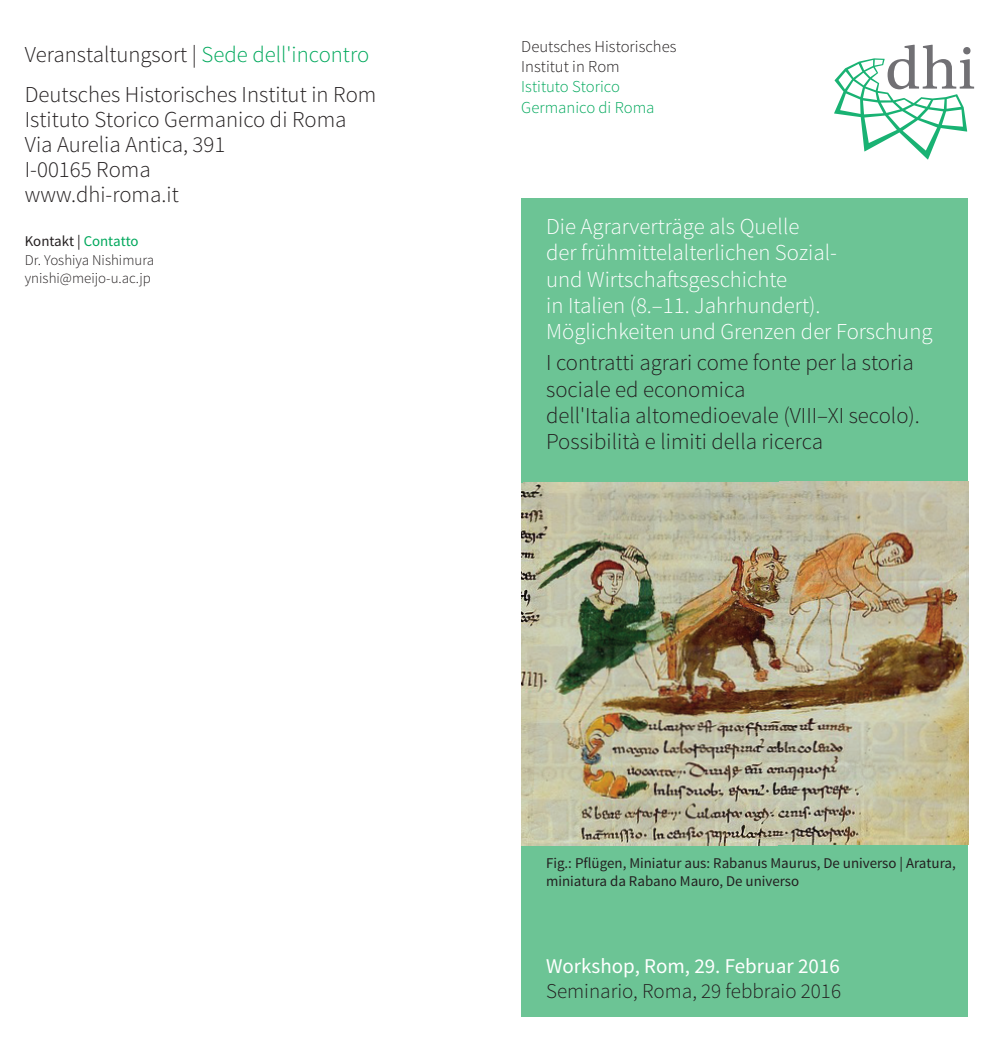
<style>
.page{position:relative;width:993px;height:1042px;background:#fff}
.page>*{position:absolute;margin:0;border:0;box-sizing:border-box;transform-origin:0 0}
.t1{font:300 22.75px/26.2px "Source Sans Pro";color:#231f20}
.t2{font:300 22.75px/26.2px "Source Sans Pro";color:#fff}
.t3{font:300 21px "Source Sans Pro";color:#231f20}
.t4{font:21px "Source Sans Pro";color:#fff}
.t5{font:300 16.62px/20.1px "Source Sans Pro";color:#231f20}
.t6{font:300 16.62px/20.1px "Source Sans Pro";color:#00a85c}
.t7{font:14.88px/17.8px "Source Sans Pro";color:#231f20}
.t8{font:300 14.88px/18.4px "Source Sans Pro";color:#231f20}
.s1{color:#00a85c}
.s2{font-weight:400}
.s3{font-weight:400;color:#00a85c}
</style>
<div class="page">
<div style="left:521px;top:198px;width:446px;height:819px;background:#6cc495"></div>
<img style="left:521px;top:481px;width:446px;height:364px">
<svg style="left:834px;top:45px;width:139px;height:114px"></svg>
<p class="t1" style="left:25px;top:36px;width:353px;line-height:40.2px">Veranstaltungsort | <span class="s1">Sede dell'incontro<br></span>Deutsches Historisches Institut in Rom</p>
<p class="t1" style="left:25px;top:109px;width:323px;line-height:25px">Istituto Storico Germanico di Roma<br>Via Aurelia Antica, 391<br>I-00165 Roma<br>www.dhi-roma.it</p>
<p class="t8" style="left:25px;top:234px;width:131px"><span class="s2">Kontakt |</span> <span class="s3">Contatto<br></span>Dr. Yoshiya Nishimura ynishi@meijo-u.ac.jp</p>
<p class="t5" style="left:521px;top:38px;width:156px">Deutsches Historisches<br>Institut in Rom</p>
<p class="t6" style="left:521px;top:78px;width:135px">Istituto Storico<br>Germanico di Roma</p>
<p class="t2" style="left:546px;top:215px;width:388px">Die Agrarverträge als Quelle<br>der frühmittelalterlichen Sozial-<br>und Wirtschaftsgeschichte<br>in Italien (8.–11. Jahrhundert).<br>Möglichkeiten und Grenzen der Forschung</p>
<p class="t1" style="left:546px;top:352px;width:375px">I contratti agrari come fonte per la storia sociale ed economica<br>dell'Italia altomedioevale (VIII–XI secolo).<br>Possibilità e limiti della ricerca</p>
<p class="t7" style="left:546px;top:856px;width:411px">Fig.: Pflügen, Miniatur aus: Rabanus Maurus, De universo | Aratura, miniatura da Rabano Mauro, De universo</p>
<p class="t4" style="left:546px;top:958px;width:295px">Workshop, Rom, 29. Februar 2016</p>
<p class="t3" style="left:546px;top:982px;width:296px">Seminario, Roma, 29 febbraio 2016</p>
</div>
